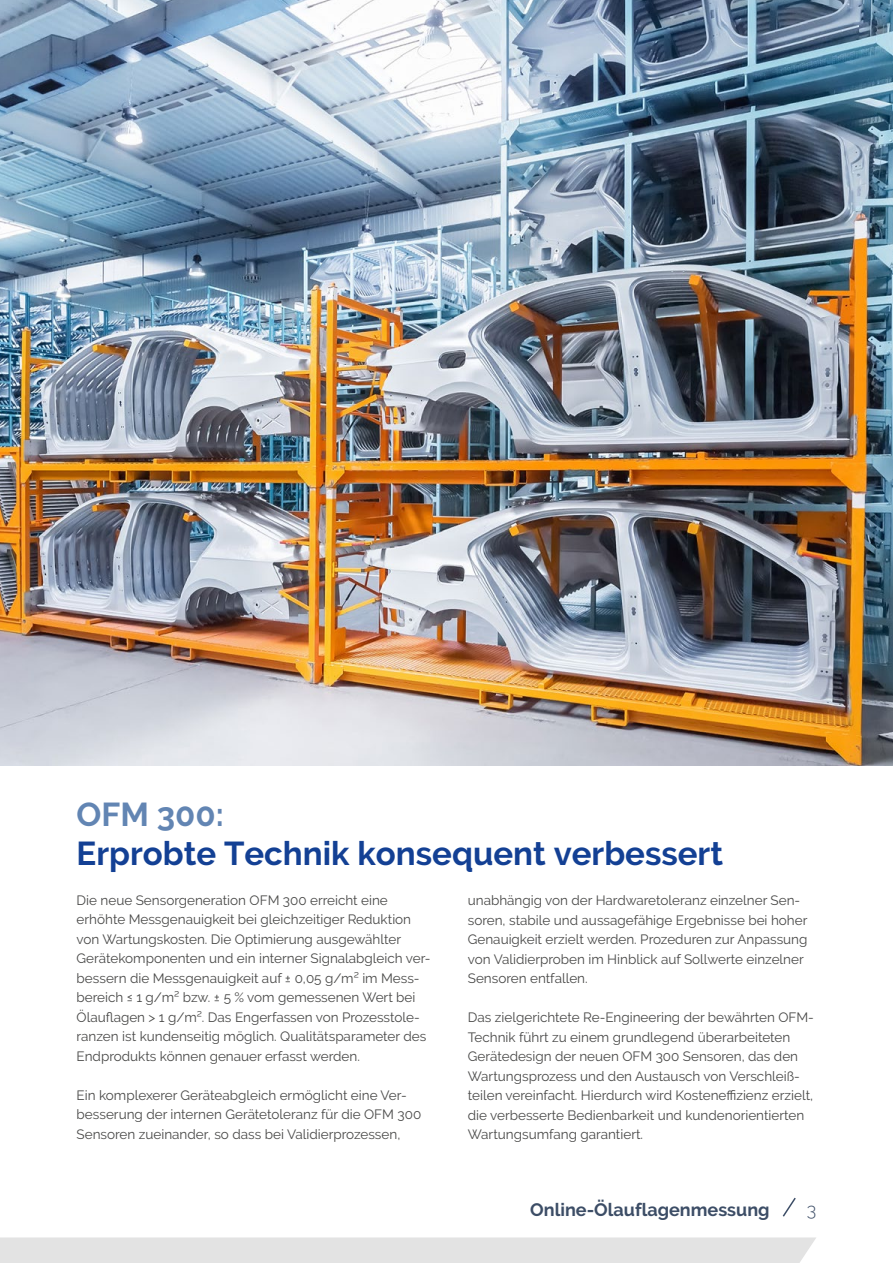
<style>
.page{position:relative;width:893px;height:1263px;background:#fff}
.page>*{position:absolute;margin:0;border:0;box-sizing:border-box;transform-origin:0 0}
.t1{font:700 33px "Raleway";color:#134094}
.t2{font:700 33px "Raleway";color:#6285b3}
.t3{font:700 18px "Raleway";color:#3c4d66}
.t4{font:300 18px "Raleway";color:#3c4d66}
.t5{font:13.5px/19.5px "Raleway";color:#494948}
</style>
<div class="page">
<img style="left:0;top:0;width:893px;height:765px">
<div style="left:0;top:1237px;width:816px;height:26px;background:#e3e3e3"></div>
<svg style="left:782px;top:1197px;width:14px;height:20px"></svg>
<h1 class="t2" style="left:77px;top:796px;width:149px">OFM 300:</h1>
<h1 class="t1" style="left:77px;top:835px;width:648px">Erprobte Technik konsequent verbessert</h1>
<p class="t5" style="left:77px;top:890px;width:355px">Die neue Sensorgeneration OFM 300 erreicht eine erhöhte Messgenauigkeit bei gleichzeitiger Reduktion von Wartungskosten. Die Optimierung ausgewählter Gerätekomponenten und ein interner Signalabgleich ver&shy;bessern die Messgenauigkeit auf ± 0,05 g/m² im Mess&shy;bereich ≤ 1 g/m² bzw. ± 5 % vom gemessenen Wert bei Ölauflagen &gt; 1 g/m². Das Engerfassen von Prozesstole&shy;ranzen ist kundenseitig möglich. Qualitätsparameter des Endprodukts können genauer erfasst werden.</p>
<p class="t5" style="left:77px;top:1085px;width:346px">Ein komplexerer Geräteabgleich ermöglicht eine Ver&shy;besserung der internen Gerätetoleranz für die OFM 300<br>Sensoren zueinander, so dass bei Validierprozessen,</p>
<p class="t5" style="left:468px;top:891px;width:341px">unabhängig von der Hardwaretoleranz einzelner Sen&shy;soren, stabile und aussagefähige Ergebnisse bei hoher Genauigkeit erzielt werden. Prozeduren zur Anpassung von Validierproben im Hinblick auf Sollwerte einzelner Sensoren entfallen.</p>
<p class="t5" style="left:468px;top:1008px;width:348px">Das zielgerichtete Re-Engineering der bewährten OFM-Technik führt zu einem grundlegend überarbeiteten Gerätedesign der neuen OFM 300 Sensoren, das den Wartungsprozess und den Austausch von Verschleiß&shy;teilen vereinfacht. Hierdurch wird Kosteneffizienz erzielt, die verbesserte Bedienbarkeit und kundenorientierten Wartungsumfang garantiert.</p>
<h2 class="t3" style="left:530px;top:1199px;width:241px">Online-Ölauflagenmessung</h2>
<h2 class="t4" style="left:807px;top:1199px;width:11px">3</h2>
</div>
